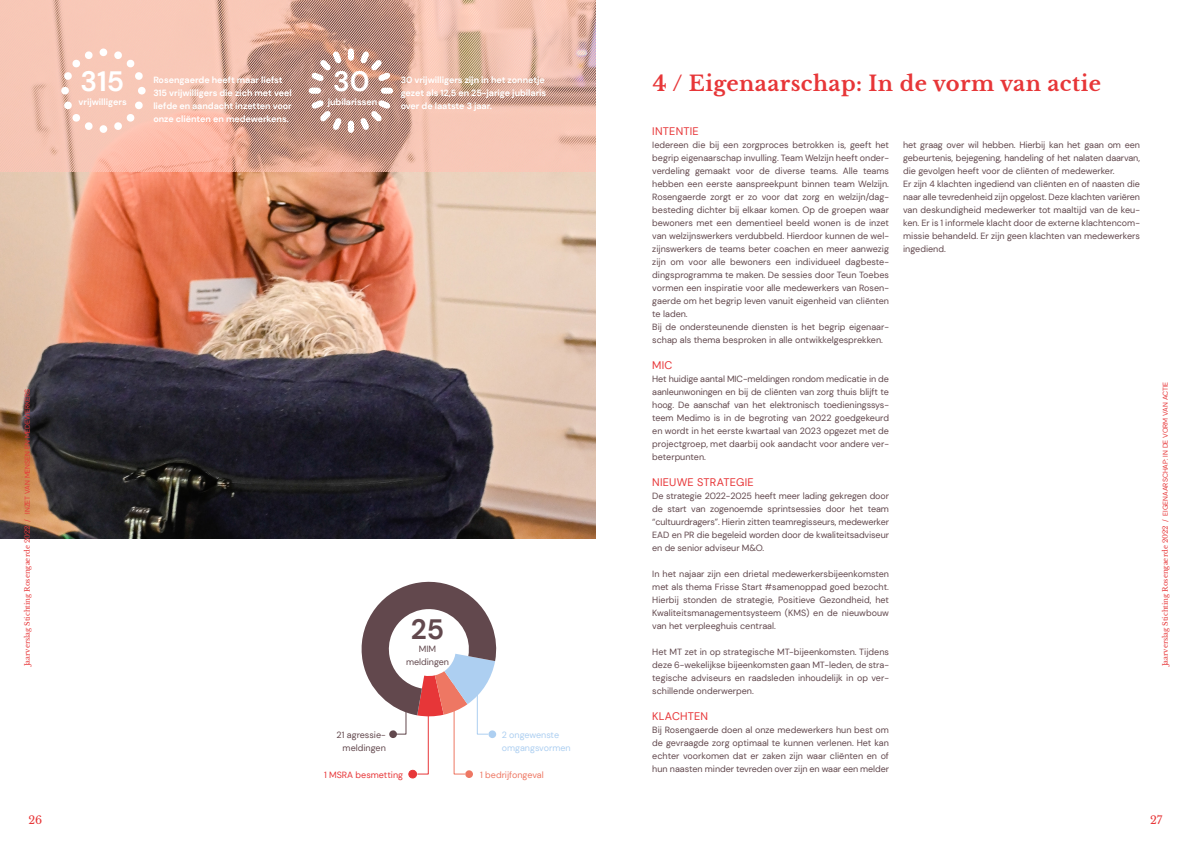
<style>
.page{position:relative;width:1191px;height:842px;background:#fff}
.page>*{position:absolute;margin:0;border:0;box-sizing:border-box;transform-origin:0 0}
.inleiding_Rosengaerde{font:700 28px "DM Sans";color:#fff}
.inleiding_Rosengaerde-2{font:700 28px "DM Sans";color:#62484d}
.Hoofdstuk_kop_Rosengaerde_INHOUD{font:700 21px "Libre Baskerville";letter-spacing:.02em;color:#e73638}
.tussenkop_KAPITALEN_Rosengaerde{font:11px "DM Sans";letter-spacing:.02em;color:#e73638}
.t1{font:11px "Libre Baskerville";color:#e73638}
.broodtekst_Rosengaerde{font:9px/13px "DM Sans";color:#62484d;text-align:justify}
.broodtekst_Rosengaerde-2{font:700 9px/13px "DM Sans";letter-spacing:-.005em;color:#fff}
.inleiding_Rosengaerde-3{font:9px/13px "DM Sans";color:#adcff1}
.inleiding_Rosengaerde-4{font:9px "DM Sans";color:#62484d}
.inleiding_Rosengaerde-5{font:9px "DM Sans";color:#e73638}
.inleiding_Rosengaerde-6{font:9px "DM Sans";color:#ee7763}
.t2{font:7px "Libre Baskerville";color:#e73638}
.s1{font-family:"DM Sans"}
</style>
<div class="page">
<img style="left:0;top:171px;width:595px;height:368px">
<svg style="left:120px;top:0;width:240px;height:171px;background:#c99989"></svg>
<svg style="left:348px;top:48px;width:6px;height:13px"></svg>
<svg style="left:311px;top:51px;width:31px;height:30px"></svg>
<svg style="left:309px;top:88px;width:12px;height:6px"></svg>
<svg style="left:311px;top:100px;width:31px;height:30px"></svg>
<svg style="left:348px;top:121px;width:6px;height:12px"></svg>
<svg style="left:360px;top:0;width:235px;height:171px;background:#e2b5a4"></svg>
<svg style="left:0;top:4px;width:238px;height:167px;background:#f6c3b2"></svg>
<svg style="left:361px;top:581px;width:136px;height:198px"></svg>
<p class="inleiding_Rosengaerde" style="left:81px;top:64px;width:45px">315</p>
<p class="broodtekst_Rosengaerde-2" style="left:79px;top:95px;width:50px">vrijwilligers</p>
<p class="broodtekst_Rosengaerde-2" style="left:153px;top:74px;width:131px">Rosengaerde heeft maar liefst</p>
<p class="broodtekst_Rosengaerde-2" style="left:153px;top:87px;width:140px;text-align:justify">315 vrijwilligers die zich met veel liefde en aandacht inzetten voor onze cliënten en medewerkens.</p>
<p class="inleiding_Rosengaerde" style="left:333px;top:64px;width:38px">30</p>
<p class="broodtekst_Rosengaerde-2" style="left:328px;top:95px;width:51px">jubilarissen</p>
<p class="broodtekst_Rosengaerde-2" style="left:401px;top:74px;width:147px">30 vrijwilligers zijn in het zonnetje gezet als 12,5 en 25-jarige jubilaris over de laatste 3 jaar.</p>
<p class="t2" style="left:23px;top:666px;width:278px;rotate:-90deg">Jaarverslag Stichting Rosengaerde 2022 <span class="s1">/ Inzet van mensen en medewerkers</span></p>
<p class="inleiding_Rosengaerde-2" style="left:411px;top:612px;width:35px">25</p>
<p class="broodtekst_Rosengaerde" style="left:419px;top:643px;width:19px">MIM</p>
<p class="broodtekst_Rosengaerde" style="left:406px;top:656px;width:44px">meldingen</p>
<p class="inleiding_Rosengaerde-4" style="left:337px;top:729px;width:51px">21 agressie-</p>
<p class="inleiding_Rosengaerde-4" style="left:343px;top:742px;width:45px">meldingen</p>
<p class="inleiding_Rosengaerde-3" style="left:502px;top:728px;width:70px">2 ongewenste omgangsvormen</p>
<p class="inleiding_Rosengaerde-5" style="left:324px;top:769px;width:81px">1 MSRA besmetting</p>
<p class="inleiding_Rosengaerde-6" style="left:480px;top:769px;width:65px">1 bedrijfongeval</p>
<p class="Hoofdstuk_kop_Rosengaerde_INHOUD" style="left:653px;top:70px;width:449px">4 / Eigenaarschap: In de vorm van actie</p>
<p class="tussenkop_KAPITALEN_Rosengaerde" style="left:652px;top:125px;width:48px">INTENTIE</p>
<p class="broodtekst_Rosengaerde" style="left:652px;top:139px;width:238px">Iedereen die bij een zorgproces betrokken is, geeft het begrip eigenaarschap invulling. Team Welzijn heeft onder&shy;verdeling gemaakt voor de diverse teams. Alle teams hebben een eerste aanspreekpunt binnen team Welzijn.<br>Rosengaerde zorgt er zo voor dat zorg en welzijn/dag&shy;besteding dichter bij elkaar komen. Op de groepen waar bewoners met een dementieel beeld wonen is de inzet van welzijnswerkers verdubbeld. Hierdoor kunnen de wel&shy;zijnswerkers de teams beter coachen en meer aanwezig zijn om voor alle bewoners een individueel dagbeste&shy;dingsprogramma te maken. De sessies door Teun Toebes vormen een inspiratie voor alle medewerkers van Rosen&shy;gaerde om het begrip leven vanuit eigenheid van cliënten te laden.</p>
<p class="broodtekst_Rosengaerde" style="left:652px;top:321px;width:238px">Bij de ondersteunende diensten is het begrip eigenaar&shy;schap als thema besproken in alle ontwikkelgesprekken.</p>
<p class="tussenkop_KAPITALEN_Rosengaerde" style="left:652px;top:359px;width:22px">MIC</p>
<p class="broodtekst_Rosengaerde" style="left:652px;top:373px;width:238px">Het huidige aantal MIC-meldingen rondom medicatie in de aanleunwoningen en bij de cliënten van zorg thuis blijft te hoog. De aanschaf van het elektronisch toedieningssys&shy;teem Medimo is in de begroting van 2022 goedgekeurd en wordt in het eerste kwartaal van 2023 opgezet met de projectgroep, met daarbij ook aandacht voor andere ver&shy;beterpunten.</p>
<p class="tussenkop_KAPITALEN_Rosengaerde" style="left:652px;top:476px;width:103px">NIEUWE STRATEGIE</p>
<p class="broodtekst_Rosengaerde" style="left:652px;top:490px;width:238px">De strategie 2022-2025 heeft meer lading gekregen door de start van zogenoemde sprintsessies door het team “cultuurdragers”. Hierin zitten teamregisseurs, medewerker EAD en PR die begeleid worden door de kwaliteitsadviseur en de senior adviseur M&amp;O.</p>
<p class="broodtekst_Rosengaerde" style="left:652px;top:568px;width:238px">In het najaar zijn een drietal medewerkersbijeenkomsten met als thema Frisse Start #samenoppad goed bezocht.<br>Hierbij stonden de strategie, Positieve Gezondheid, het Kwaliteitsmanagementsysteem (KMS) en de nieuwbouw van het verpleeghuis centraal.</p>
<p class="broodtekst_Rosengaerde" style="left:652px;top:646px;width:238px">Het MT zet in op strategische MT-bijeenkomsten. Tijdens deze 6-wekelijkse bijeenkomsten gaan MT-leden, de stra&shy;tegische adviseurs en raadsleden inhoudelijk in op ver&shy;schillende onderwerpen.</p>
<p class="tussenkop_KAPITALEN_Rosengaerde" style="left:652px;top:710px;width:57px">KLACHTEN</p>
<p class="broodtekst_Rosengaerde" style="left:652px;top:724px;width:238px">Bij Rosengaerde doen al onze medewerkers hun best om de gevraagde zorg optimaal te kunnen verlenen. Het kan echter voorkomen dat er zaken zijn waar cliënten en of hun naasten minder tevreden over zijn en waar een melder</p>
<p class="broodtekst_Rosengaerde" style="left:903px;top:139px;width:238px">het graag over wil hebben. Hierbij kan het gaan om een gebeurtenis, bejegening, handeling of het nalaten daarvan, die gevolgen heeft voor de cliënten of medewerker.</p>
<p class="broodtekst_Rosengaerde" style="left:903px;top:178px;width:238px">Er zijn 4 klachten ingediend van cliënten en of naasten die naar alle tevredenheid zijn opgelost. Deze klachten variëren van deskundigheid medewerker tot maaltijd van de keu&shy;ken. Er is 1 informele klacht door de externe klachtencom&shy;missie behandeld. Er zijn geen klachten van medewerkers ingediend.</p>
<p class="t2" style="left:1161px;top:666px;width:285px;rotate:-90deg">Jaarverslag Stichting Rosengaerde 2022 <span class="s1">/ Eigenaarschap: In de vorm van actie</span></p>
<p class="t1" style="left:28px;top:814px;width:15px">26</p>
<p class="t1" style="left:1150px;top:814px;width:14px">27</p>
</div>
